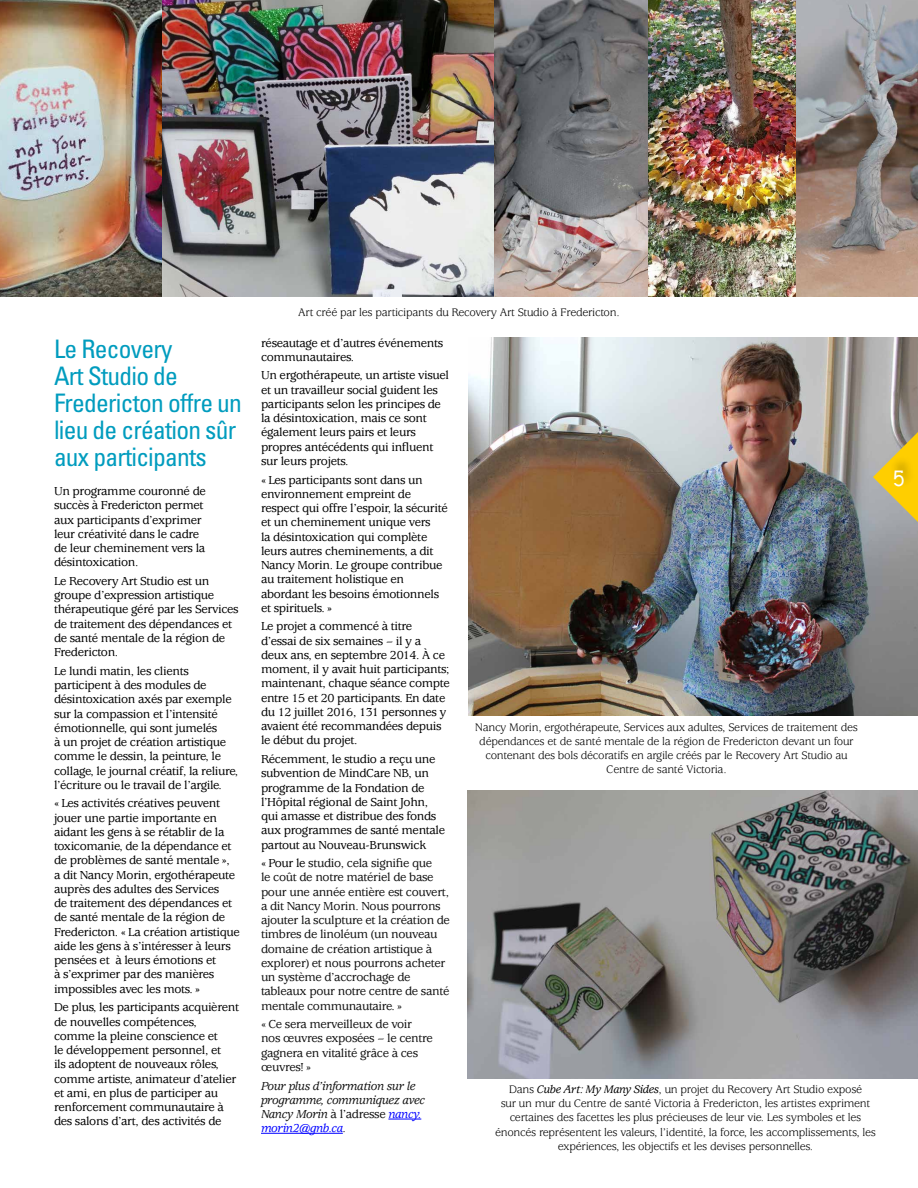
<style>
.page{position:relative;width:918px;height:1188px;background:#fff}
.page>*{position:absolute;margin:0;border:0;box-sizing:border-box;transform-origin:0 0}
.t1{font:condensed 25.5px/27px "Univers";letter-spacing:-.03em;color:#009cbe}
.t2{font:700 24px "Rawengulk";color:#fff}
.t3{font:500 12.75px/14.2px "Usherwood";letter-spacing:-.025em;color:#000}
.t4{font:500 12.75px/14.2px "Usherwood";letter-spacing:-.025em;color:#111}
.t5{font:italic 500 12.75px/14.2px "Usherwood";letter-spacing:-.025em;color:#111}
.t6{font:12px/14.2px "Usherwood";letter-spacing:-.025em;color:#000;text-align:center}
.s1{color:#000}
.s2{font-style:normal}
.s3{color:#00f}
.s4{font-weight:500;font-style:italic}
</style>
<div class="page">
<img style="left:469px;top:338px;width:449px;height:378px">
<hr style="left:388px;top:1119px;width:33px;height:1px;background:#00f">
<hr style="left:261px;top:1133px;width:82px;height:1px;background:#00f">
<img style="left:0;top:0;width:495px;height:297px">
<img style="left:468px;top:790px;width:450px;height:289px">
<img style="left:648px;top:0;width:148px;height:297px">
<img style="left:796px;top:0;width:122px;height:297px">
<img style="left:495px;top:0;width:153px;height:297px">
<svg style="left:873px;top:393px;width:45px;height:171px;background:#b2a985"></svg>
<div style="left:890px;top:456px;width:25px;height:32px;background:#000;opacity:.37"></div>
<h1 class="t1" style="left:54px;top:335px;width:190px">Le Recovery<br>Art Studio de<br>Fredericton offre un lieu de création sûr aux participants</h1>
<p class="t3" style="left:54px;top:484px;width:153px">Un programme couronné de succès à Fredericton permet aux participants d’exprimer leur créativité dans le cadre de leur cheminement vers la désintoxication.</p>
<p class="t3" style="left:54px;top:574px;width:186px">Le Recovery Art Studio est un groupe d’expression artistique thérapeutique géré par les Services de traitement des dépendances et de santé mentale de la région de<br>Fredericton.</p>
<p class="t3" style="left:54px;top:664px;width:186px">Le lundi matin, les clients participent à des modules de désintoxication axés par exemple sur la compassion et l’intensité émotionnelle, qui sont jumelés<br>à un projet de création artistique comme le dessin, la peinture, le collage, le journal créatif, la reliure, l’écriture ou le travail de l’argile.</p>
<p class="t3" style="left:54px;top:796px;width:187px">« Les activités créatives peuvent jouer une partie importante en aidant les gens à se rétablir de la toxicomanie, de la dépendance et de problèmes de santé mentale »,<br>a dit Nancy Morin, ergothérapeute auprès des adultes des Services<br>de traitement des dépendances et de santé mentale de la région de<br>Fredericton. « La création artistique aide les gens à s’intéresser à leurs pensées et à leurs émotions et<br>à s’exprimer par des manières impossibles avec les mots. »</p>
<p class="t3" style="left:54px;top:1000px;width:187px">De plus, les participants acquièrent de nouvelles compétences, comme la pleine conscience et<br>le développement personnel, et<br>ils adoptent de nouveaux rôles, comme artiste, animateur d’atelier et ami, en plus de participer au renforcement communautaire à des salons d’art, des activités de</p>
<p class="t6" style="left:298px;top:305px;width:323px">Art créé par les participants du Recovery Art Studio à Fredericton.</p>
<p class="t3" style="left:261px;top:336px;width:184px">réseautage et d’autres événements communautaires.</p>
<p class="t3" style="left:261px;top:369px;width:190px">Un ergothérapeute, un artiste visuel et un travailleur social guident les participants selon les principes de la désintoxication, mais ce sont également leurs pairs et leurs propres antécédents qui influent sur leurs projets.</p>
<p class="t3" style="left:261px;top:473px;width:188px">« Les participants sont dans un environnement empreint de respect qui offre l’espoir, la sécurité et un cheminement unique vers<br>la désintoxication qui complète leurs autres cheminements, a dit<br>Nancy Morin. Le groupe contribue au traitement holistique en abordant les besoins émotionnels et spirituels. »</p>
<p class="t3" style="left:261px;top:620px;width:190px">Le projet a commencé à titre d’essai de six semaines – il y a deux ans, en septembre 2014. À ce moment, il y avait huit participants; maintenant, chaque séance compte entre 15 et 20 participants. En date du 12 juillet 2016, 131 personnes y avaient été recommandées depuis le début du projet.</p>
<p class="t3" style="left:261px;top:752px;width:186px">Récemment, le studio a reçu une subvention de MindCare NB, un programme de la Fondation de l’Hôpital régional de Saint John, qui amasse et distribue des fonds aux programmes de santé mentale partout au Nouveau-Brunswick</p>
<p class="t4" style="left:261px;top:856px;width:190px"><span class="s1">« Pour le</span> studio, cela signifie que<br>le coût de notre matériel de base pour une année entière est couvert, a dit Nancy Morin. Nous pourrons ajouter la sculpture et la création de timbres de linoléum (un nouveau domaine de création artistique à explorer) et nous pourrons acheter un système d’accrochage de tableaux pour notre centre de santé mentale communautaire. »</p>
<p class="t4" style="left:261px;top:1017px;width:174px">« Ce sera merveilleux de voir nos œuvres exposées – le centre gagnera en vitalité grâce à ces œuvres! »</p>
<p class="t5" style="left:261px;top:1079px;width:166px">Pour plus d’information sur le programme, communiquez avec<br>Nancy Morin <span class="s2">à l’adresse</span> <span class="s3">nancy. morin2@gnb.ca</span>.</p>
<p class="t6" style="left:495px;top:1083px;width:382px">Dans <span class="s4">Cube Art: My Many Sides</span>, un projet du Recovery Art Studio exposé<br>sur un mur du Centre de santé Victoria à Fredericton, les artistes expriment certaines des facettes les plus précieuses de leur vie. Les symboles et les énoncés représentent les valeurs, l’identité, la force, les accomplissements, les expériences, les objectifs et les devises personnelles.</p>
<p class="t6" style="left:475px;top:720px;width:385px">Nancy Morin, ergothérapeute, Services aux adultes, Services de traitement des dépendances et de santé mentale de la région de Fredericton devant un four contenant des bols décoratifs en argile créés par le Recovery Art Studio au Centre de santé Victoria.</p>
<h2 class="t2" style="left:893px;top:464px;width:13px">5</h2>
</div>
